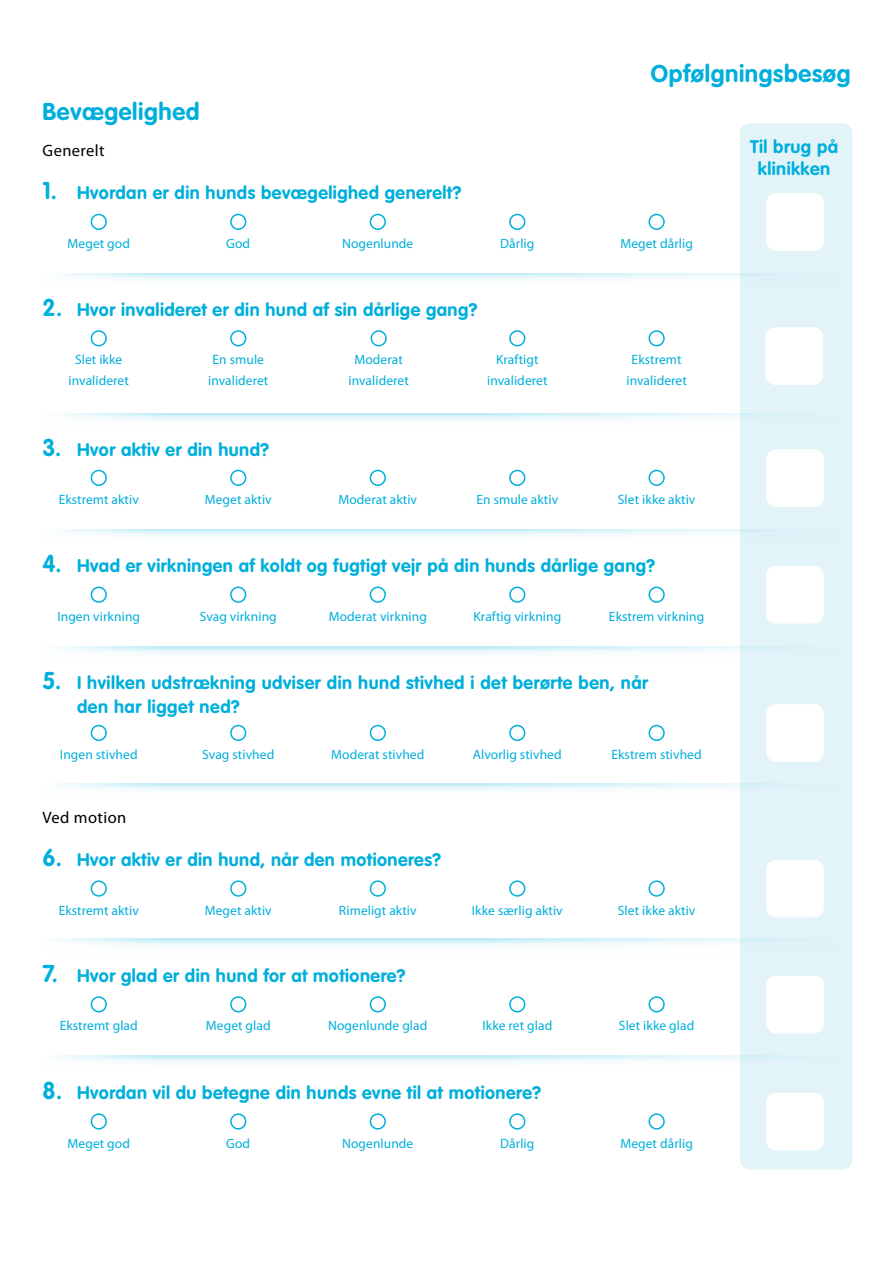
<style>
.page{position:relative;width:893px;height:1263px;background:#fff}
.page>*{position:absolute;margin:0;border:0;box-sizing:border-box;transform-origin:0 0}
.t1{font:700 24px "VAG Rounded Std";letter-spacing:.025em;color:#00afdb}
.t2{font:700 18px/22.5px "VAG Rounded Std";letter-spacing:.025em;color:#00afdb;text-align:center}
.t3{font:16.5px "Myriad Pro";letter-spacing:.025em;color:#000}
.t4{font:13.5px/21px "Myriad Pro";letter-spacing:.005em;color:#00afdb;text-align:center}
.s1{font-size:24px}
</style>
<div class="page">
<div style="left:740px;top:123px;width:112px;height:1046px;background:#e3f4f9;border-radius:10px"></div>
<div style="left:766px;top:193px;width:58px;height:58px;background:#fff;border-radius:10px"></div>
<div style="left:765px;top:327px;width:58px;height:58px;background:#fff;border-radius:10px"></div>
<div style="left:766px;top:449px;width:58px;height:58px;background:#fff;border-radius:10px"></div>
<div style="left:766px;top:566px;width:58px;height:58px;background:#fff;border-radius:10px"></div>
<div style="left:766px;top:704px;width:58px;height:58px;background:#fff;border-radius:10px"></div>
<div style="left:766px;top:860px;width:58px;height:57px;background:#fff;border-radius:10px"></div>
<div style="left:766px;top:976px;width:58px;height:57px;background:#fff;border-radius:10px"></div>
<div style="left:766px;top:1093px;width:58px;height:57px;background:#fff;border-radius:10px"></div>
<div style="left:91px;top:330px;width:16px;height:16px;border:2px solid #00afdb;border-radius:50%"></div>
<div style="left:91px;top:470px;width:16px;height:16px;border:2px solid #00afdb;border-radius:50%"></div>
<div style="left:91px;top:587px;width:16px;height:16px;border:2px solid #00afdb;border-radius:50%"></div>
<div style="left:230px;top:330px;width:16px;height:16px;border:2px solid #00afdb;border-radius:50%"></div>
<div style="left:230px;top:470px;width:16px;height:16px;border:2px solid #00afdb;border-radius:50%"></div>
<div style="left:230px;top:587px;width:16px;height:16px;border:2px solid #00afdb;border-radius:50%"></div>
<div style="left:371px;top:330px;width:16px;height:16px;border:2px solid #00afdb;border-radius:50%"></div>
<div style="left:370px;top:470px;width:16px;height:16px;border:2px solid #00afdb;border-radius:50%"></div>
<div style="left:370px;top:587px;width:16px;height:16px;border:2px solid #00afdb;border-radius:50%"></div>
<div style="left:509px;top:330px;width:16px;height:16px;border:2px solid #00afdb;border-radius:50%"></div>
<div style="left:509px;top:470px;width:16px;height:16px;border:2px solid #00afdb;border-radius:50%"></div>
<div style="left:509px;top:587px;width:16px;height:16px;border:2px solid #00afdb;border-radius:50%"></div>
<div style="left:648px;top:330px;width:17px;height:16px;border:2px solid #00afdb;border-radius:50%"></div>
<div style="left:648px;top:470px;width:17px;height:16px;border:2px solid #00afdb;border-radius:50%"></div>
<div style="left:648px;top:587px;width:17px;height:16px;border:2px solid #00afdb;border-radius:50%"></div>
<svg style="left:59px;top:273px;width:794px;height:43px"></svg>
<svg style="left:59px;top:413px;width:794px;height:43px"></svg>
<svg style="left:59px;top:529px;width:794px;height:43px"></svg>
<svg style="left:59px;top:647px;width:794px;height:42px"></svg>
<div style="left:91px;top:880px;width:16px;height:17px;border:2px solid #00afdb;border-radius:50%"></div>
<div style="left:91px;top:725px;width:16px;height:16px;border:2px solid #00afdb;border-radius:50%"></div>
<div style="left:91px;top:996px;width:16px;height:16px;border:2px solid #00afdb;border-radius:50%"></div>
<div style="left:230px;top:880px;width:16px;height:17px;border:2px solid #00afdb;border-radius:50%"></div>
<div style="left:230px;top:725px;width:16px;height:16px;border:2px solid #00afdb;border-radius:50%"></div>
<div style="left:230px;top:996px;width:16px;height:16px;border:2px solid #00afdb;border-radius:50%"></div>
<div style="left:370px;top:880px;width:16px;height:17px;border:2px solid #00afdb;border-radius:50%"></div>
<div style="left:370px;top:725px;width:16px;height:16px;border:2px solid #00afdb;border-radius:50%"></div>
<div style="left:370px;top:996px;width:16px;height:16px;border:2px solid #00afdb;border-radius:50%"></div>
<div style="left:509px;top:880px;width:16px;height:17px;border:2px solid #00afdb;border-radius:50%"></div>
<div style="left:509px;top:725px;width:16px;height:16px;border:2px solid #00afdb;border-radius:50%"></div>
<div style="left:509px;top:996px;width:16px;height:16px;border:2px solid #00afdb;border-radius:50%"></div>
<div style="left:648px;top:880px;width:17px;height:17px;border:2px solid #00afdb;border-radius:50%"></div>
<div style="left:648px;top:725px;width:17px;height:16px;border:2px solid #00afdb;border-radius:50%"></div>
<div style="left:648px;top:996px;width:17px;height:16px;border:2px solid #00afdb;border-radius:50%"></div>
<svg style="left:59px;top:939px;width:794px;height:43px"></svg>
<svg style="left:59px;top:783px;width:794px;height:43px"></svg>
<div style="left:91px;top:214px;width:16px;height:16px;border:2px solid #00afdb;border-radius:50%"></div>
<div style="left:230px;top:214px;width:16px;height:16px;border:2px solid #00afdb;border-radius:50%"></div>
<div style="left:370px;top:214px;width:16px;height:16px;border:2px solid #00afdb;border-radius:50%"></div>
<div style="left:509px;top:214px;width:16px;height:16px;border:2px solid #00afdb;border-radius:50%"></div>
<div style="left:648px;top:214px;width:17px;height:16px;border:2px solid #00afdb;border-radius:50%"></div>
<div style="left:91px;top:1113px;width:16px;height:16px;border:2px solid #00afdb;border-radius:50%"></div>
<div style="left:230px;top:1113px;width:16px;height:16px;border:2px solid #00afdb;border-radius:50%"></div>
<div style="left:370px;top:1113px;width:16px;height:16px;border:2px solid #00afdb;border-radius:50%"></div>
<div style="left:509px;top:1113px;width:16px;height:16px;border:2px solid #00afdb;border-radius:50%"></div>
<div style="left:648px;top:1113px;width:17px;height:16px;border:2px solid #00afdb;border-radius:50%"></div>
<svg style="left:59px;top:1056px;width:794px;height:42px"></svg>
<h1 class="t1" style="left:651px;top:60px;width:201px">Opfølgningsbesøg</h1>
<h1 class="t1" style="left:43px;top:97px;width:159px">Bevægelighed</h1>
<p class="t3" style="left:43px;top:141px;width:64px">Generelt</p>
<h2 class="t2" style="left:43px;top:182px;width:420px"><span class="s1">1.</span> Hvordan er din hunds bevægelighed generelt?</h2>
<p class="t4" style="left:68px;top:233px;width:64px">Meget god</p>
<p class="t4" style="left:226px;top:233px;width:25px">God</p>
<p class="t4" style="left:342px;top:233px;width:73px">Nogenlunde</p>
<p class="t4" style="left:500px;top:233px;width:36px">Dårlig</p>
<p class="t4" style="left:620px;top:233px;width:74px">Meget dårlig</p>
<h2 class="t2" style="left:43px;top:299px;width:436px"><span class="s1">2.</span> Hvor invalideret er din hund af sin dårlige gang?</h2>
<p class="t4" style="left:69px;top:349px;width:62px">Slet ikke invalideret</p>
<p class="t4" style="left:208px;top:349px;width:62px">En smule invalideret</p>
<p class="t4" style="left:348px;top:349px;width:62px">Moderat invalideret</p>
<p class="t4" style="left:487px;top:349px;width:62px">Kraftigt invalideret</p>
<p class="t4" style="left:626px;top:349px;width:62px">Ekstremt invalideret</p>
<h2 class="t2" style="left:43px;top:439px;width:228px"><span class="s1">3.</span> Hvor aktiv er din hund?</h2>
<p class="t4" style="left:59px;top:489px;width:82px">Ekstremt aktiv</p>
<p class="t4" style="left:205px;top:489px;width:68px">Meget aktiv</p>
<p class="t4" style="left:338px;top:489px;width:80px">Moderat aktiv</p>
<p class="t4" style="left:476px;top:489px;width:83px">En smule aktiv</p>
<p class="t4" style="left:618px;top:489px;width:79px">Slet ikke aktiv</p>
<h2 class="t2" style="left:43px;top:555px;width:614px"><span class="s1">4.</span> Hvad er virkningen af koldt og fugtigt vejr på din hunds dårlige gang?</h2>
<p class="t4" style="left:57px;top:605px;width:84px">Ingen virkning</p>
<p class="t4" style="left:200px;top:605px;width:79px">Svag virkning</p>
<p class="t4" style="left:329px;top:605px;width:100px">Moderat virkning</p>
<p class="t4" style="left:473px;top:605px;width:89px">Kraftig virkning</p>
<p class="t4" style="left:609px;top:605px;width:97px">Ekstrem virkning</p>
<h2 class="t2" style="left:77px;top:672px;width:573px;line-height:24px;text-align:left;text-indent:-35px"><span class="s1">5.</span> I hvilken udstrækning udviser din hund stivhed i det berørte ben, når den har ligget ned?</h2>
<p class="t4" style="left:60px;top:744px;width:79px">Ingen stivhed</p>
<p class="t4" style="left:202px;top:744px;width:73px">Svag stivhed</p>
<p class="t4" style="left:331px;top:744px;width:95px">Moderat stivhed</p>
<p class="t4" style="left:473px;top:744px;width:90px">Alvorlig stivhed</p>
<p class="t4" style="left:611px;top:744px;width:92px">Ekstrem stivhed</p>
<p class="t3" style="left:43px;top:807px;width:85px">Ved motion</p>
<h2 class="t2" style="left:43px;top:849px;width:400px"><span class="s1">6.</span> Hvor aktiv er din hund, når den motioneres?</h2>
<p class="t4" style="left:59px;top:899px;width:82px">Ekstremt aktiv</p>
<p class="t4" style="left:205px;top:899px;width:68px">Meget aktiv</p>
<p class="t4" style="left:339px;top:899px;width:79px">Rimeligt aktiv</p>
<p class="t4" style="left:472px;top:899px;width:92px">Ikke særlig aktiv</p>
<p class="t4" style="left:618px;top:899px;width:79px">Slet ikke aktiv</p>
<h2 class="t2" style="left:43px;top:964px;width:365px"><span class="s1">7.</span> Hvor glad er din hund for at motionere?</h2>
<p class="t4" style="left:60px;top:1015px;width:80px">Ekstremt glad</p>
<p class="t4" style="left:206px;top:1015px;width:66px">Meget glad</p>
<p class="t4" style="left:328px;top:1015px;width:101px">Nogenlunde glad</p>
<p class="t4" style="left:482px;top:1015px;width:71px">Ikke ret glad</p>
<p class="t4" style="left:619px;top:1015px;width:77px">Slet ikke glad</p>
<h2 class="t2" style="left:43px;top:1082px;width:500px"><span class="s1">8.</span> Hvordan vil du betegne din hunds evne til at motionere?</h2>
<p class="t4" style="left:68px;top:1132px;width:64px">Meget god</p>
<p class="t4" style="left:226px;top:1132px;width:25px">God</p>
<p class="t4" style="left:342px;top:1132px;width:73px">Nogenlunde</p>
<p class="t4" style="left:500px;top:1132px;width:36px">Dårlig</p>
<p class="t4" style="left:620px;top:1132px;width:74px">Meget dårlig</p>
<h2 class="t2" style="left:750px;top:136px;width:90px">Til brug på klinikken</h2>
</div>
